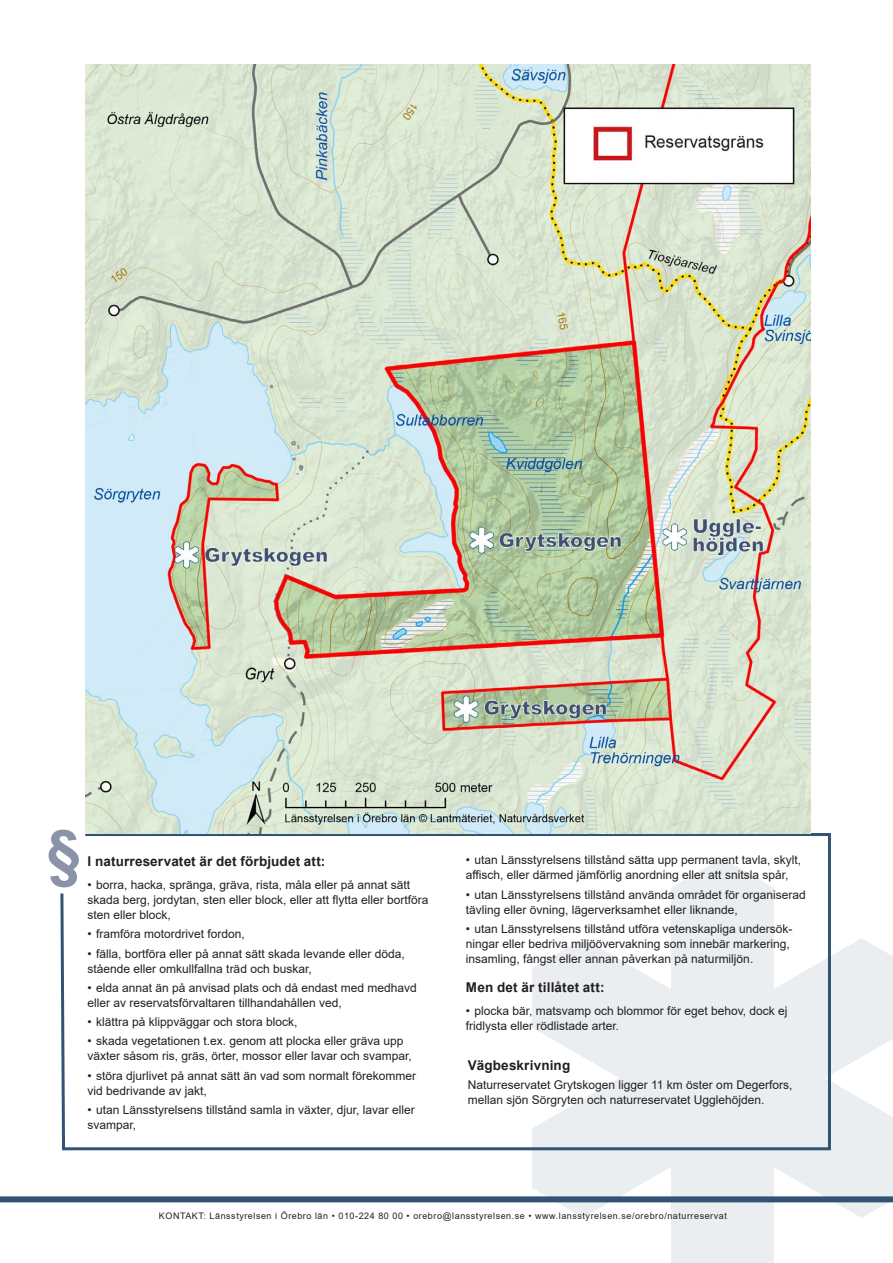
<style>
.page{position:relative;width:893px;height:1263px;background:#fff}
.page>*{position:absolute;margin:0;border:0;box-sizing:border-box;transform-origin:0 0}
.t1{font:700 61.5px "Arial";color:#8b93a9}
.t2{font:700 13.5px "Arial";letter-spacing:.01em;color:#231f20}
.t3{font:12px/15px "Arial";color:#231f20}
.t4{font:9px "Arial";letter-spacing:.06em;color:#231f20}
</style>
<div class="page">
<svg style="left:532px;top:938px;width:361px;height:325px;fill:#eaeef1"></svg>
<svg style="left:60px;top:831px;width:772px;height:321px"></svg>
<div style="left:0;top:1196px;width:893px;height:6px;background:#325373"></div>
<img style="left:85px;top:65px;width:725px;height:768px">
<h1 class="t1" style="left:47px;top:809px;width:36px">§</h1>
<p class="t2" style="left:88px;top:851px;width:239px">I naturreservatet är det förbjudet att:</p>
<p class="t3" style="left:88px;top:877px;width:342px">• borra, hacka, spränga, gräva, rista, måla eller på annat sätt skada berg, jordytan, sten eller block, eller att flytta eller bortföra sten eller block,</p>
<p class="t3" style="left:88px;top:926px;width:159px">• framföra motordrivet fordon,</p>
<p class="t3" style="left:88px;top:946px;width:319px">• fälla, bortföra eller på annat sätt skada levande eller döda, stående eller omkullfallna träd och buskar,</p>
<p class="t3" style="left:88px;top:980px;width:331px">• elda annat än på anvisad plats och då endast med medhavd eller av reservatsförvaltaren tillhandahållen ved,</p>
<p class="t3" style="left:88px;top:1014px;width:211px">• klättra på klippväggar och stora block,</p>
<p class="t3" style="left:88px;top:1033px;width:326px">• skada vegetationen t.ex. genom att plocka eller gräva upp växter såsom ris, gräs, örter, mossor eller lavar och svampar,</p>
<p class="t3" style="left:88px;top:1068px;width:330px">• störa djurlivet på annat sätt än vad som normalt förekommer vid bedrivande av jakt,</p>
<p class="t3" style="left:88px;top:1102px;width:329px">• utan Länsstyrelsens tillstånd samla in växter, djur, lavar eller svampar,</p>
<p class="t3" style="left:466px;top:853px;width:337px">• utan Länsstyrelsens tillstånd sätta upp permanent tavla, skylt, affisch, eller därmed jämförlig anordning eller att snitsla spår,</p>
<p class="t3" style="left:466px;top:887px;width:341px">• utan Länsstyrelsens tillstånd använda området för organiserad tävling eller övning, lägerverksamhet eller liknande,</p>
<p class="t3" style="left:466px;top:921px;width:328px">• utan Länsstyrelsens tillstånd utföra vetenskapliga undersök&shy;ningar eller bedriva miljöövervakning som innebär markering, insamling, fångst eller annan påverkan på naturmiljön.</p>
<p class="t2" style="left:466px;top:978px;width:140px">Men det är tillåtet att:</p>
<p class="t3" style="left:466px;top:1004px;width:323px">• plocka bär, matsvamp och blommor för eget behov, dock ej fridlysta eller rödlistade arter.</p>
<p class="t2" style="left:468px;top:1056px;width:104px">Vägbeskrivning</p>
<p class="t3" style="left:468px;top:1078px;width:326px">Naturreservatet Grytskogen ligger 11 km öster om Degerfors, mellan sjön Sörgryten och naturreservatet Ugglehöjden.</p>
<p class="t4" style="left:159px;top:1209px;width:569px">KONTAKT: Länsstyrelsen i Örebro län • 010-224 80 00 • orebro@lansstyrelsen.se • www.lansstyrelsen.se/orebro/naturreservat</p>
</div>
